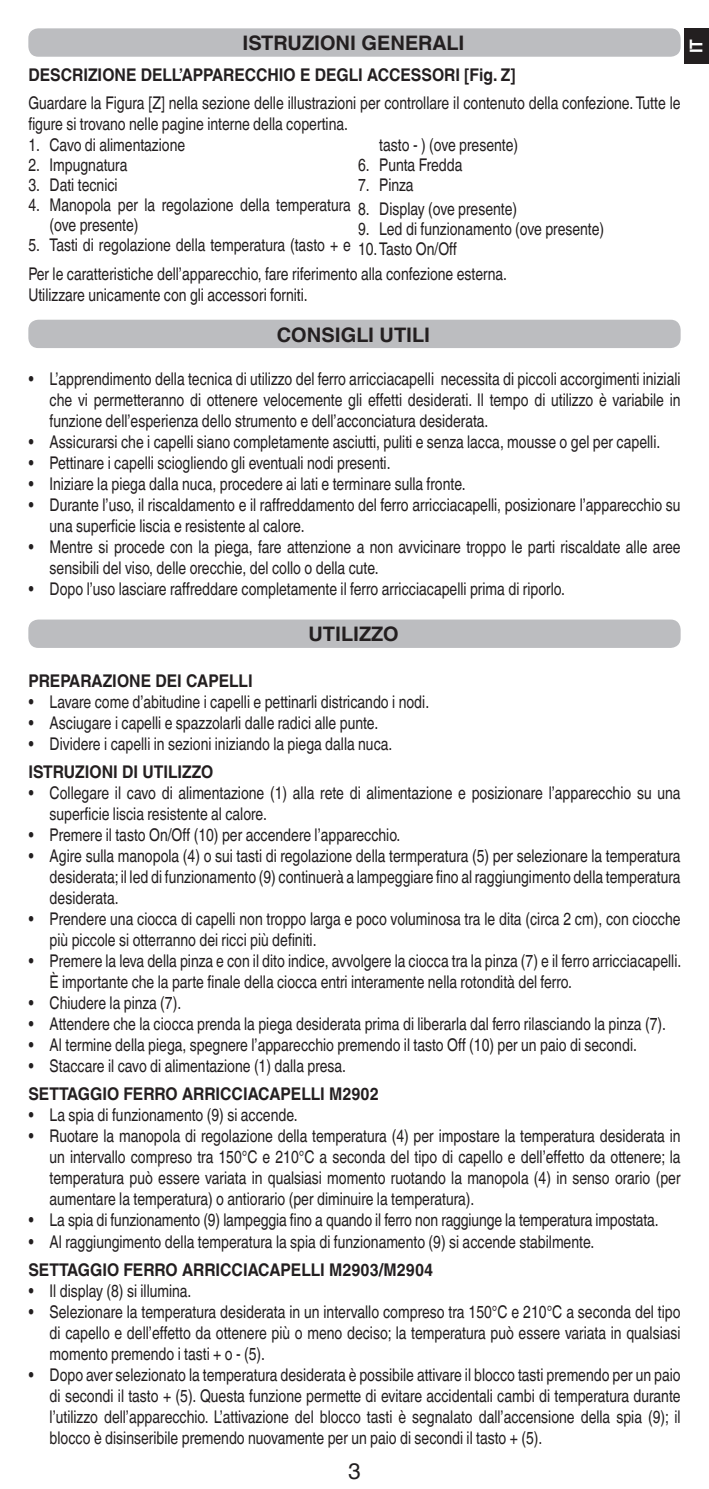
<style>
.page{position:relative;width:709px;height:1489px;background:#fff}
.page>*{position:absolute;margin:0;border:0;box-sizing:border-box;transform-origin:0 0}
.t1{font:22.5px "Helvetica World";color:#231f20}
.t2{font:700 20px "Helvetica World";color:#231f20}
.elenco_puntato{font:17.5px/21px "Helvetica World";color:#231f20;scale:.8 1}
.elenco_puntato-2{font:700 17.5px "Helvetica World";color:#231f20;scale:.9 1}
.paragrafo_base{font:700 17.5px "Helvetica World";color:#231f20;scale:.9 1}
.t3{font:700 17.5px "Helvetica World";color:#fff;scale:.9 1}
</style>
<div class="page">
<div style="left:28px;top:28px;width:652px;height:29px;background:#bcbdc0;border-radius:10px"></div>
<div style="left:28px;top:320px;width:652px;height:28px;background:#bcbdc0;border-radius:10px"></div>
<div style="left:28px;top:619px;width:652px;height:29px;background:#bcbdc0;border-radius:10px"></div>
<div style="left:685px;top:28px;width:24px;height:36px;background:#231f20"></div>
<p class="t2" style="left:242px;top:32px;width:223px">ISTRUZIONI GENERALI</p>
<p class="elenco_puntato-2" style="left:28px;top:64px;width:543px">DESCRIZIONE DELL’APPARECCHIO E DEGLI ACCESSORI [Fig. Z]</p>
<p class="elenco_puntato" style="left:28px;top:92px;width:816px">Guardare la Figura [Z] nella sezione delle illustrazioni per controllare il contenuto della confezione. Tutte le figure si trovano nelle pagine interne della copertina.</p>
<p class="elenco_puntato" style="left:28px;top:135px;width:198px">1. Cavo di alimentazione</p>
<p class="elenco_puntato" style="left:28px;top:155px;width:125px">2. Impugnatura</p>
<p class="elenco_puntato" style="left:28px;top:175px;width:113px">3. Dati tecnici</p>
<p class="elenco_puntato" style="left:50px;top:195px;width:378px;line-height:20px;text-indent:-21px">4. Manopola per la regolazione della temperatura (ove presente)</p>
<p class="elenco_puntato" style="left:28px;top:235px;width:405px">5. Tasti di regolazione della temperatura (tasto + e</p>
<p class="elenco_puntato" style="left:379px;top:135px;width:175px">tasto - ) (ove presente)</p>
<p class="elenco_puntato" style="left:358px;top:155px;width:132px">6. Punta Fredda</p>
<p class="elenco_puntato" style="left:358px;top:175px;width:71px">7. Pinza</p>
<p class="elenco_puntato" style="left:358px;top:198px;width:200px">8. Display (ove presente)</p>
<p class="elenco_puntato" style="left:358px;top:219px;width:309px;line-height:20px">9. Led di funzionamento (ove presente)<br>10.Tasto On/Off</p>
<p class="elenco_puntato" style="left:28px;top:263px;width:600px">Per le caratteristiche dell’apparecchio, fare riferimento alla confezione esterna.</p>
<p class="elenco_puntato" style="left:28px;top:284px;width:351px">Utilizzare unicamente con gli accessori forniti.</p>
<p class="t2" style="left:277px;top:323px;width:155px">CONSIGLI UTILI</p>
<p class="elenco_puntato" style="left:50px;top:368px;width:790px;text-align:justify;text-indent:-21px">• L’apprendimento della tecnica di utilizzo del ferro arricciacapelli necessita di piccoli accorgimenti iniziali che vi permetteranno di ottenere velocemente gli effetti desiderati. Il tempo di utilizzo è variabile in funzione dell’esperienza dello strumento e dell’acconciatura desiderata.</p>
<p class="elenco_puntato" style="left:28px;top:431px;width:791px">• Assicurarsi che i capelli siano completamente asciutti, puliti e senza lacca, mousse o gel per capelli.</p>
<p class="elenco_puntato" style="left:28px;top:452px;width:454px">• Pettinare i capelli sciogliendo gli eventuali nodi presenti.</p>
<p class="elenco_puntato" style="left:28px;top:473px;width:548px">• Iniziare la piega dalla nuca, procedere ai lati e terminare sulla fronte.</p>
<p class="elenco_puntato" style="left:50px;top:494px;width:790px;text-indent:-21px">• Durante l’uso, il riscaldamento e il raffreddamento del ferro arricciacapelli, posizionare l’apparecchio su una superficie liscia e resistente al calore.</p>
<p class="elenco_puntato" style="left:50px;top:536px;width:790px;text-indent:-21px">• Mentre si procede con la piega, fare attenzione a non avvicinare troppo le parti riscaldate alle aree sensibili del viso, delle orecchie, del collo o della cute.</p>
<p class="elenco_puntato" style="left:28px;top:578px;width:672px">• Dopo l’uso lasciare raffreddare completamente il ferro arricciacapelli prima di riporlo.</p>
<p class="t2" style="left:308px;top:622px;width:91px">UTILIZZO</p>
<p class="paragrafo_base" style="left:28px;top:670px;width:251px">PREPARAZIONE DEI CAPELLI</p>
<p class="elenco_puntato" style="left:28px;top:691px;width:502px">• Lavare come d’abitudine i capelli e pettinarli districando i nodi.</p>
<p class="elenco_puntato" style="left:28px;top:712px;width:439px">• Asciugare i capelli e spazzolarli dalle radici alle punte.</p>
<p class="elenco_puntato" style="left:28px;top:733px;width:456px">• Dividere i capelli in sezioni iniziando la piega dalla nuca.</p>
<p class="elenco_puntato-2" style="left:28px;top:761px;width:207px">ISTRUZIONI DI UTILIZZO</p>
<p class="elenco_puntato" style="left:50px;top:782px;width:790px;text-indent:-21px">• Collegare il cavo di alimentazione (1) alla rete di alimentazione e posizionare l’apparecchio su una superficie liscia resistente al calore.</p>
<p class="elenco_puntato" style="left:28px;top:824px;width:467px">• Premere il tasto On/Off (10) per accendere l’apparecchio.</p>
<p class="elenco_puntato" style="left:50px;top:845px;width:790px;text-align:justify;text-indent:-21px">• Agire sulla manopola (4) o sui tasti di regolazione della termperatura (5) per selezionare la temperatura desiderata; il led di funzionamento (9) continuerà a lampeggiare fino al raggiungimento della temperatura desiderata.</p>
<p class="elenco_puntato" style="left:50px;top:908px;width:790px;text-indent:-21px">• Prendere una ciocca di capelli non troppo larga e poco voluminosa tra le dita (circa 2 cm), con ciocche più piccole si otterranno dei ricci più definiti.</p>
<p class="elenco_puntato" style="left:50px;top:950px;width:791px;text-indent:-21px">• Premere la leva della pinza e con il dito indice, avvolgere la ciocca tra la pinza (7) e il ferro arricciacapelli.<br>È importante che la parte finale della ciocca entri interamente nella rotondità del ferro.</p>
<p class="elenco_puntato" style="left:28px;top:992px;width:193px">• Chiudere la pinza (7).</p>
<p class="elenco_puntato" style="left:28px;top:1013px;width:798px">• Attendere che la ciocca prenda la piega desiderata prima di liberarla dal ferro rilasciando la pinza (7).</p>
<p class="elenco_puntato" style="left:28px;top:1034px;width:762px">• Al termine della piega, spegnere l’apparecchio premendo il tasto Off (10) per un paio di secondi.</p>
<p class="elenco_puntato" style="left:28px;top:1055px;width:399px">• Staccare il cavo di alimentazione (1) dalla presa.</p>
<p class="elenco_puntato-2" style="left:28px;top:1084px;width:391px">SETTAGGIO FERRO ARRICCIACAPELLI M2902</p>
<p class="elenco_puntato" style="left:28px;top:1104px;width:338px">• La spia di funzionamento (9) si accende.</p>
<p class="elenco_puntato" style="left:50px;top:1125px;width:790px;text-align:justify;text-indent:-21px">• Ruotare la manopola di regolazione della temperatura (4) per impostare la temperatura desiderata in un intervallo compreso tra 150°C e 210°C a seconda del tipo di capello e dell’effetto da ottenere; la temperatura può essere variata in qualsiasi momento ruotando la manopola (4) in senso orario (per aumentare la temperatura) o antiorario (per diminuire la temperatura).</p>
<p class="elenco_puntato" style="left:28px;top:1209px;width:789px">• La spia di funzionamento (9) lampeggia fino a quando il ferro non raggiunge la temperatura impostata.</p>
<p class="elenco_puntato" style="left:28px;top:1230px;width:709px">• Al raggiungimento della temperatura la spia di funzionamento (9) si accende stabilmente.</p>
<p class="elenco_puntato-2" style="left:28px;top:1259px;width:451px">SETTAGGIO FERRO ARRICCIACAPELLI M2903/M2904</p>
<p class="elenco_puntato" style="left:28px;top:1279px;width:205px">• Il display (8) si illumina.</p>
<p class="elenco_puntato" style="left:50px;top:1300px;width:790px;text-align:justify;text-indent:-21px">• Selezionare la temperatura desiderata in un intervallo compreso tra 150°C e 210°C a seconda del tipo di capello e dell’effetto da ottenere più o meno deciso; la temperatura può essere variata in qualsiasi momento premendo i tasti + o - (5).</p>
<p class="elenco_puntato" style="left:50px;top:1363px;width:790px;text-align:justify;text-indent:-21px">• Dopo aver selezionato la temperatura desiderata è possibile attivare il blocco tasti premendo per un paio di secondi il tasto + (5). Questa funzione permette di evitare accidentali cambi di temperatura durante l’utilizzo dell’apparecchio. L’attivazione del blocco tasti è segnalato dall’accensione della spia (9); il blocco è disinseribile premendo nuovamente per un paio di secondi il tasto + (5).</p>
<p class="t1" style="left:348px;top:1458px;width:14px">3</p>
<p class="t3" style="left:686px;top:53px;width:17px;rotate:-90deg">IT</p>
</div>
